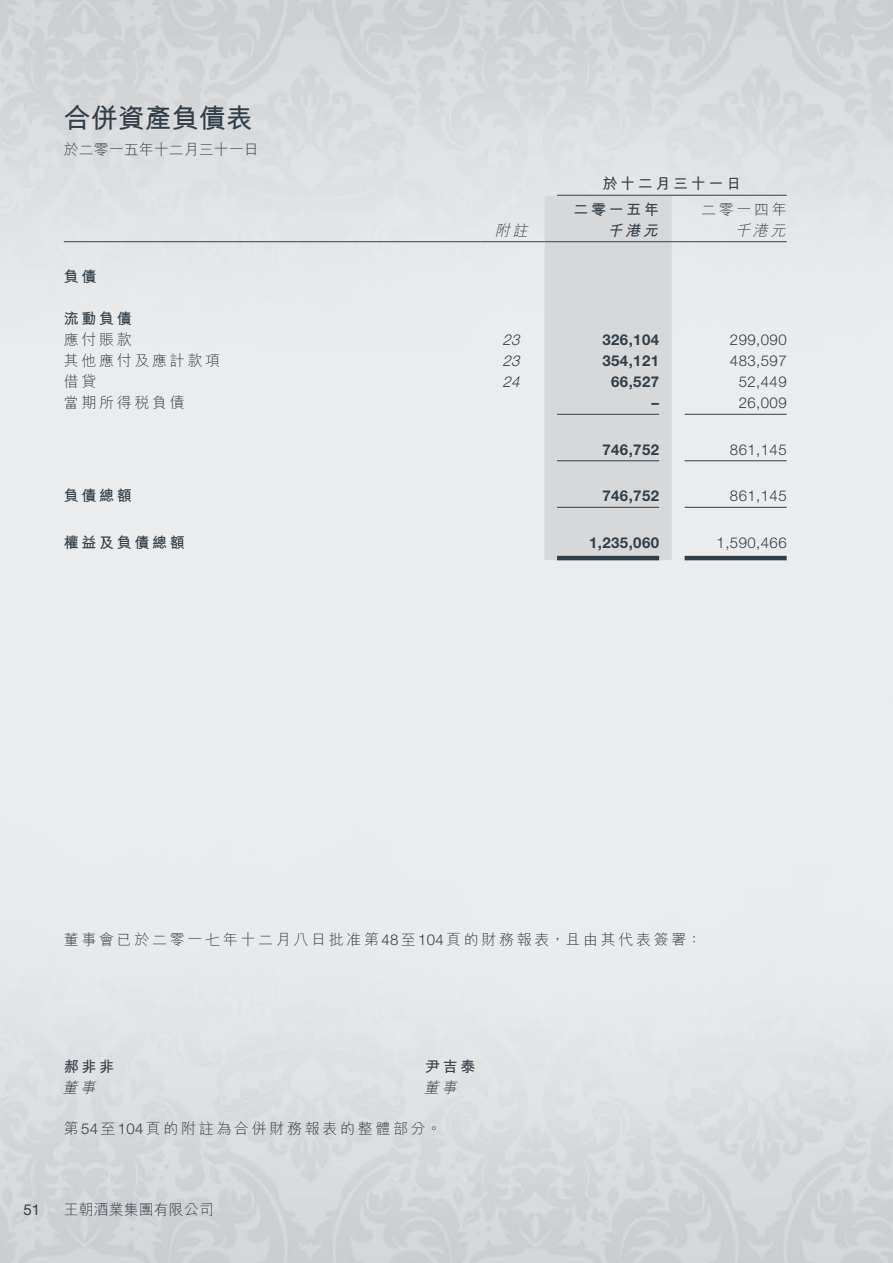
<style>
.page{position:relative;width:893px;height:1263px;background:#fff}
.page>*{position:absolute;margin:0;border:0;box-sizing:border-box;transform-origin:0 0}
.t1{font:700 27px "M Hei HK";color:#323e48}
._00_Body_text{font:300 15px "M Hei HK";letter-spacing:.18em;color:#323e48}
._50_Table_Body{font:300 15px "Helvetica Neue LT Std";letter-spacing:.03em;color:#323e48}
._50_Table_Body-2{font:700 15px "Helvetica Neue LT Std";letter-spacing:.03em;color:#323e48}
._50_Table_Body-3{font:700 15px "M Hei HK";letter-spacing:.18em;color:#323e48}
._50_Table_Body-4{font:300 15px "M Hei HK";letter-spacing:.18em;color:#323e48}
._00_Body_text-2{font:300 15px "M Hei HK";color:#323e48}
._50_Table_Body-5{font:italic 300 15px "M Hei HK";color:#323e48}
._50_Table_Body-6{font:italic 300 15px "Helvetica Neue LT Std";color:#323e48}
._50_Table_Body-7{font:italic 700 15px "M Hei HK";color:#323e48}
.t2{font:15px "Helvetica Neue LT Std";color:#323e48}
.s1{font-family:"Helvetica Neue LT Std"}
</style>
<div class="page">
<div style="left:544px;top:196px;width:128px;height:364px;background:#d6d8da"></div>
<hr style="left:557px;top:195px;width:230px;height:1px;background:#323e48">
<hr style="left:64px;top:241px;width:416px;height:1px;background:#323e48">
<hr style="left:480px;top:241px;width:64px;height:1px;background:#323e48">
<hr style="left:544px;top:241px;width:128px;height:1px;background:#323e48">
<hr style="left:672px;top:241px;width:115px;height:1px;background:#323e48">
<hr style="left:557px;top:414px;width:102px;height:1px;background:#323e48">
<hr style="left:685px;top:414px;width:102px;height:1px;background:#323e48">
<hr style="left:557px;top:460px;width:102px;height:1px;background:#323e48">
<hr style="left:685px;top:460px;width:102px;height:1px;background:#323e48">
<hr style="left:557px;top:507px;width:102px;height:1px;background:#323e48">
<hr style="left:685px;top:507px;width:102px;height:1px;background:#323e48">
<hr style="left:557px;top:556px;width:102px;height:4px;background:#323e48">
<hr style="left:685px;top:556px;width:102px;height:4px;background:#323e48">
<h1 class="t1" style="left:64px;top:98px;width:190px">合併資產負債表</h1>
<p class="_00_Body_text-2" style="left:64px;top:142px;width:196px">於二零一五年十二月三十一日</p>
<p class="_50_Table_Body-3" style="left:602px;top:173px;width:140px">於十二月三十一日</p>
<p class="_50_Table_Body-4" style="left:701px;top:202px;width:87px">二零一四年</p>
<p class="_50_Table_Body-3" style="left:573px;top:198px;width:87px">二零一五年</p>
<p class="_50_Table_Body-5" style="left:495px;top:223px;width:38px">附註</p>
<p class="_50_Table_Body-7" style="left:607px;top:219px;width:56px">千港元</p>
<p class="_50_Table_Body-5" style="left:735px;top:223px;width:55px">千港元</p>
<p class="_50_Table_Body-3" style="left:64px;top:266px;width:34px">負債</p>
<p class="_50_Table_Body-3" style="left:64px;top:308px;width:70px">流動負債</p>
<p class="_50_Table_Body-4" style="left:64px;top:332px;width:70px">應付賬款</p>
<p class="_50_Table_Body-6" style="left:502px;top:331px;width:23px">23</p>
<p class="_50_Table_Body-2" style="left:602px;top:331px;width:58px">326,104</p>
<p class="_50_Table_Body" style="left:730px;top:331px;width:58px">299,090</p>
<p class="_50_Table_Body-4" style="left:64px;top:353px;width:158px">其他應付及應計款項</p>
<p class="_50_Table_Body-6" style="left:502px;top:352px;width:23px">23</p>
<p class="_50_Table_Body-2" style="left:602px;top:352px;width:58px">354,121</p>
<p class="_50_Table_Body" style="left:730px;top:352px;width:58px">483,597</p>
<p class="_50_Table_Body-4" style="left:64px;top:374px;width:34px">借貸</p>
<p class="_50_Table_Body-6" style="left:502px;top:373px;width:23px">24</p>
<p class="_50_Table_Body-2" style="left:611px;top:373px;width:49px">66,527</p>
<p class="_50_Table_Body" style="left:739px;top:373px;width:49px">52,449</p>
<p class="_50_Table_Body-4" style="left:64px;top:395px;width:123px">當期所得稅負債</p>
<p class="_50_Table_Body-2" style="left:652px;top:394px;width:9px">–</p>
<p class="_50_Table_Body" style="left:739px;top:394px;width:49px">26,009</p>
<p class="_50_Table_Body-2" style="left:602px;top:440px;width:58px">746,752</p>
<p class="_50_Table_Body" style="left:730px;top:440px;width:58px">861,145</p>
<p class="_50_Table_Body-3" style="left:64px;top:485px;width:70px">負債總額</p>
<p class="_50_Table_Body-2" style="left:602px;top:487px;width:58px">746,752</p>
<p class="_50_Table_Body" style="left:730px;top:487px;width:58px">861,145</p>
<p class="_50_Table_Body-3" style="left:64px;top:531px;width:123px">權益及負債總額</p>
<p class="_50_Table_Body-2" style="left:589px;top:533px;width:72px">1,235,060</p>
<p class="_50_Table_Body" style="left:717px;top:533px;width:72px">1,590,466</p>
<p class="_00_Body_text" style="left:64px;top:932px;width:640px">董事會已於二零一七年十二月八日批准第<span class="s1">48</span>至<span class="s1">104</span>頁的財務報表，且由其代表簽署：</p>
<p class="_50_Table_Body-3" style="left:64px;top:1056px;width:52px">郝非非</p>
<p class="_50_Table_Body-3" style="left:425px;top:1056px;width:52px">尹吉泰</p>
<p class="_50_Table_Body-5" style="left:62px;top:1080px;width:38px">董事</p>
<p class="_00_Body_text" style="left:64px;top:1120px;width:379px">第<span class="s1">54</span>至<span class="s1">104</span>頁的附註為合併財務報表的整體部分。</p>
<p class="_50_Table_Body-5" style="left:424px;top:1080px;width:38px">董事</p>
<p class="t2" style="left:24px;top:1200px;width:18px">51</p>
<p class="_00_Body_text-2" style="left:64px;top:1202px;width:151px">王朝酒業集團有限公司</p>
</div>
